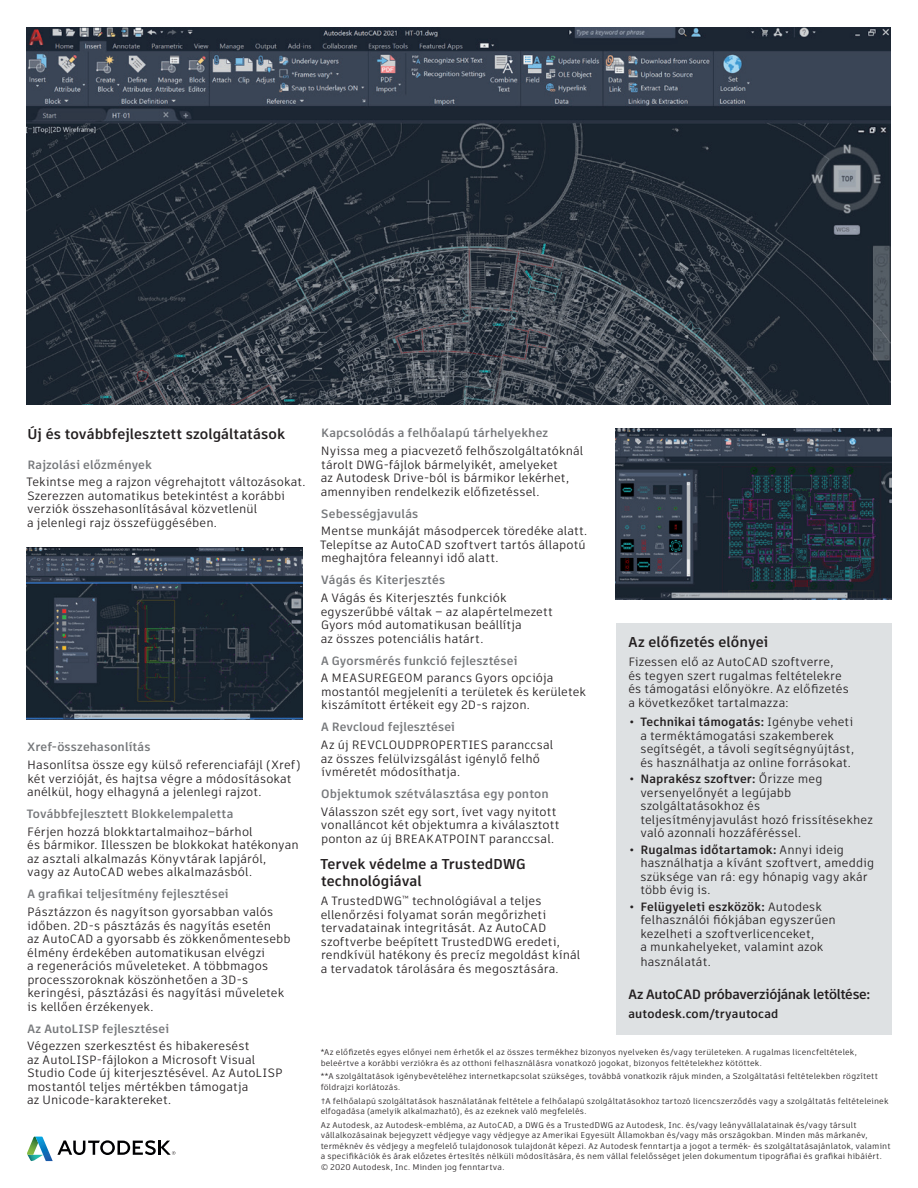
<style>
.page{position:relative;width:918px;height:1188px;background:#fff}
.page>*{position:absolute;margin:0;border:0;box-sizing:border-box;transform-origin:0 0}
.t1{font:700 14.25px/17.2px "Artifakt Element";letter-spacing:.005em;color:#231f20}
.t2{font:700 13.5px "Artifakt Element";letter-spacing:-.025em;color:#231f20}
.t3{font:12px/13.5px "Artifakt Element";letter-spacing:.01em;color:#231f20}
.t4{font:700 12px "Artifakt Element";letter-spacing:.01em;color:#76787b}
.t5{font:700 12px "Artifakt Element";letter-spacing:.005em;color:#231f20}
.t6{font:8.25px/10.5px "Artifakt Element";letter-spacing:.02em;color:#231f20}
.s1{font-weight:700}
</style>
<div class="page">
<svg style="left:27px;top:1137px;width:149px;height:24px"></svg>
<div style="left:616px;top:623px;width:276px;height:411px;background:#dee1e3"></div>
<img style="left:27px;top:27px;width:864px;height:378px">
<img style="left:27px;top:548px;width:276px;height:172px">
<img style="left:616px;top:428px;width:276px;height:172px">
<p class="t1" style="left:27px;top:426px;width:259px">Új és továbbfejlesztett szolgáltatások</p>
<p class="t4" style="left:28px;top:456px;width:126px">Rajzolási előzmények</p>
<p class="t3" style="left:27px;top:476px;width:280px">Tekintse meg a rajzon végrehajtott változásokat.<br>Szerezzen automatikus betekintést a korábbi verziók összehasonlításával közvetlenül<br>a jelenlegi rajz összefüggésében.</p>
<p class="t4" style="left:321px;top:425px;width:229px">Kapcsolódás a felhőalapú tárhelyekhez</p>
<p class="t3" style="left:321px;top:444px;width:264px">Nyissa meg a piacvezető felhőszolgáltatóknál tárolt DWG-fájlok bármelyikét, amelyeket<br>az Autodesk Drive-ból is bármikor lekérhet, amennyiben rendelkezik előfizetéssel.</p>
<p class="t4" style="left:321px;top:505px;width:99px">Sebességjavulás</p>
<p class="t3" style="left:320px;top:525px;width:269px">Mentse munkáját másodpercek töredéke alatt.<br>Telepítse az AutoCAD szoftvert tartós állapotú meghajtóra feleannyi idő alatt.</p>
<p class="t4" style="left:321px;top:572px;width:125px">Vágás és Kiterjesztés</p>
<p class="t3" style="left:321px;top:591px;width:234px">A Vágás és Kiterjesztés funkciók egyszerűbbé váltak – az alapértelmezett Gyors mód automatikusan beállítja<br>az összes potenciális határt.</p>
<p class="t4" style="left:321px;top:652px;width:198px">A Gyorsmérés funkció fejlesztései</p>
<p class="t3" style="left:321px;top:672px;width:267px">A MEASUREGEOM parancs Gyors opciója mostantól megjeleníti a területek és kerületek kiszámított értékeit egy 2D-s rajzon.</p>
<p class="t4" style="left:321px;top:719px;width:136px">A Revcloud fejlesztései</p>
<p class="t3" style="left:321px;top:738px;width:234px">Az új REVCLOUDPROPERTIES paranccsal az összes felülvizsgálást igénylő felhő ívméretét módosíthatja.</p>
<p class="t4" style="left:321px;top:786px;width:229px">Objektumok szétválasztása egy ponton</p>
<p class="t3" style="left:321px;top:805px;width:240px">Válasszon szét egy sort, ívet vagy nyitott vonalláncot két objektumra a kiválasztott ponton az új BREAKATPOINT paranccsal.</p>
<p class="t1" style="left:320px;top:855px;width:207px">Tervek védelme a TrustedDWG technológiával</p>
<p class="t3" style="left:321px;top:895px;width:261px">A TrustedDWG<sup>™</sup> technológiával a teljes ellenőrzési folyamat során megőrizheti tervadatainak integritását. Az AutoCAD szoftverbe beépített TrustedDWG eredeti, rendkívül hatékony és precíz megoldást kínál a tervadatok tárolására és megosztására.</p>
<p class="t1" style="left:628px;top:633px;width:142px">Az előfizetés előnyei</p>
<p class="t3" style="left:628px;top:655px;width:222px">Fizessen elő az AutoCAD szoftverre, és tegyen szert rugalmas feltételekre és támogatási előnyökre. Az előfizetés a következőket tartalmazza:</p>
<p class="t3" style="left:640px;top:715px;width:215px;text-indent:-10px"><span class="s1">• Technikai támogatás:</span> Igénybe veheti a terméktámogatási szakemberek segítségét, a távoli segítségnyújtást, és használhatja az online forrásokat.</p>
<p class="t3" style="left:640px;top:772px;width:234px;text-indent:-10px"><span class="s1">• Naprakész szoftver:</span> Őrizze meg versenyelőnyét a legújabb szolgáltatásokhoz és teljesítményjavulást hozó frissítésekhez való azonnali hozzáféréssel.</p>
<p class="t3" style="left:640px;top:843px;width:235px;text-indent:-10px"><span class="s1">• Rugalmas időtartamok:</span> Annyi ideig használhatja a kívánt szoftvert, ameddig szüksége van rá: egy hónapig vagy akár több évig is.</p>
<p class="t3" style="left:640px;top:900px;width:197px;text-indent:-10px"><span class="s1">• Felügyeleti eszközök:</span> Autodesk felhasználói fiókjában egyszerűen kezelheti a szoftverlicenceket,<br>a munkahelyeket, valamint azok</p>
<p class="t3" style="left:640px;top:955px;width:72px">használatát.</p>
<p class="t2" style="left:628px;top:985px;width:243px">Az AutoCAD próbaverziójának letöltése:</p>
<p class="t5" style="left:628px;top:1006px;width:152px">autodesk.com/tryautocad</p>
<p class="t4" style="left:27px;top:739px;width:125px">Xref-összehasonlítás</p>
<p class="t3" style="left:27px;top:758px;width:275px">Hasonlítsa össze egy külső referenciafájl (Xref) két verzióját, és hajtsa végre a módosításokat anélkül, hogy elhagyná a jelenlegi rajzot.</p>
<p class="t4" style="left:27px;top:806px;width:208px">Továbbfejlesztett Blokkelempaletta</p>
<p class="t3" style="left:27px;top:825px;width:273px">Férjen hozzá blokktartalmaihoz–bárhol<br>és bármikor. Illesszen be blokkokat hatékonyan az asztali alkalmazás Könyvtárak lapjáról,<br>vagy az AutoCAD webes alkalmazásból.</p>
<p class="t4" style="left:27px;top:886px;width:203px">A grafikai teljesítmény fejlesztései</p>
<p class="t3" style="left:27px;top:905px;width:265px">Pásztázzon és nagyítson gyorsabban valós időben. 2D-s pásztázás és nagyítás esetén<br>az AutoCAD a gyorsabb és zökkenőmentesebb élmény érdekében automatikusan elvégzi<br>a regenerációs műveleteket. A többmagos processzoroknak köszönhetően a 3D-s keringési, pásztázási és nagyítási műveletek is kellően érzékenyek.</p>
<p class="t4" style="left:27px;top:1020px;width:143px">Az AutoLISP fejlesztései</p>
<p class="t3" style="left:27px;top:1040px;width:257px">Végezzen szerkesztést és hibakeresést<br>az AutoLISP-fájlokon a Microsoft Visual Studio Code új kiterjesztésével. Az AutoLISP mostantól teljes mértékben támogatja<br>az Unicode-karaktereket.</p>
<p class="t6" style="left:321px;top:1047px;width:538px">*Az előfizetés egyes előnyei nem érhetők el az összes termékhez bizonyos nyelveken és/vagy területeken. A rugalmas licencfeltételek, beleértve a korábbi verziókra és az otthoni felhasználásra vonatkozó jogokat, bizonyos feltételekhez kötöttek.</p>
<p class="t6" style="left:321px;top:1071px;width:559px">**A szolgáltatások igénybevételéhez internetkapcsolat szükséges, továbbá vonatkozik rájuk minden, a Szolgáltatási feltételekben rögzített földrajzi korlátozás.</p>
<p class="t6" style="left:321px;top:1095px;width:569px">†A felhőalapú szolgáltatások használatának feltétele a felhőalapú szolgáltatásokhoz tartozó licencszerződés vagy a szolgáltatás feltételeinek elfogadása (amelyik alkalmazható), és az ezeknek való megfelelés.</p>
<p class="t6" style="left:321px;top:1120px;width:571px">Az Autodesk, az Autodesk-embléma, az AutoCAD, a DWG és a TrustedDWG az Autodesk, Inc. és/vagy leányvállalatainak és/vagy társult vállalkozásainak bejegyzett védjegye vagy védjegye az Amerikai Egyesült Államokban és/vagy más országokban. Minden más márkanév, terméknév és védjegy a megfelelő tulajdonosok tulajdonát képezi. Az Autodesk fenntartja a jogot a termék- és szolgáltatásajánlatok, valamint a specifikációk és árak előzetes értesítés nélküli módosítására, és nem vállal felelősséget jelen dokumentum tipográfiai és grafikai hibáiért. © 2020 Autodesk, Inc. Minden jog fenntartva.</p>
</div>
